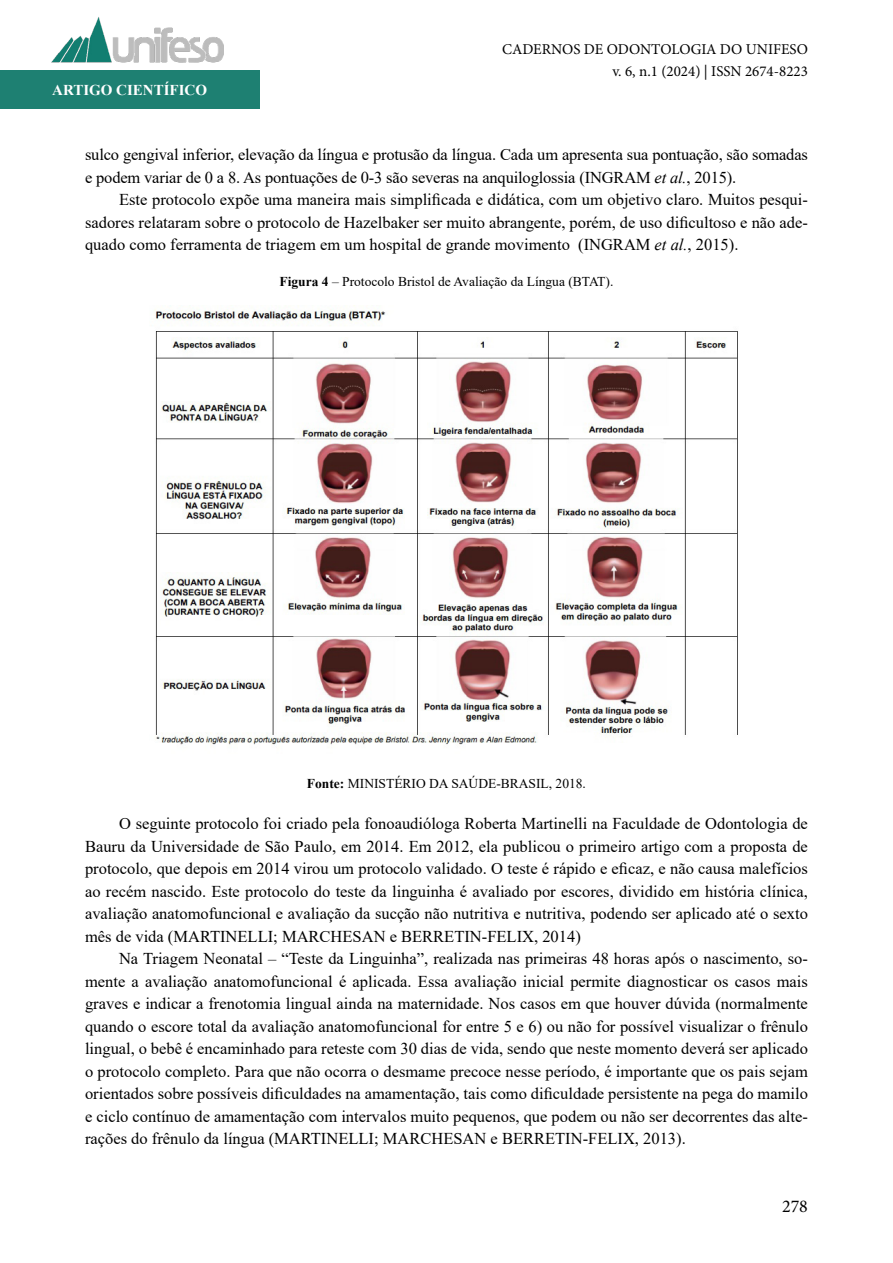
<style>
.page{position:relative;width:893px;height:1263px;background:#fff}
.page>*{position:absolute;margin:0;border:0;box-sizing:border-box;transform-origin:0 0}
.t1{font:18px "Minion Pro";color:#000}
.t2{font:16.5px/22.5px "Times New Roman";letter-spacing:-.01em;color:#000;text-align:justify}
.t3{font:15px/22.5px "Minion Pro";color:#000;text-align:right}
.t4{font:700 15px "Times New Roman";color:#fff}
.t5{font:13.5px "Times New Roman";color:#000}
.s1{font-style:italic}
.s2{font-weight:700}
</style>
<div class="page">
<div style="left:0;top:71px;width:259px;height:38px;background:#1e8072"></div>
<img style="left:51px;top:17px;width:173px;height:54px">
<img style="left:154px;top:305px;width:584px;height:443px">
<p class="t4" style="left:52px;top:79px;width:156px">ARTIGO CIENTÍFICO</p>
<p class="t3" style="left:502px;top:38px;width:307px">CADERNOS DE ODONTOLOGIA DO UNIFESO v. 6, n.1 (2024) | ISSN 2674-8223</p>
<p class="t2" style="left:85px;top:143px;width:724px">sulco gengival inferior, elevação da língua e protusão da língua. Cada um apresenta sua pontuação, são somadas e podem variar de 0 a 8. As pontuações de 0-3 são severas na anquiloglossia (INGRAM <span class="s1">et al.</span>, 2015).</p>
<p class="t2" style="left:85px;top:188px;width:724px;text-indent:34px">Este protocolo expõe uma maneira mais simplificada e didática, com um objetivo claro. Muitos pesqui&shy;sadores relataram sobre o protocolo de Hazelbaker ser muito abrangente, porém, de uso dificultoso e não ade&shy;quado como ferramenta de triagem em um hospital de grande movimento (INGRAM <span class="s1">et al.</span>, 2015).</p>
<p class="t5" style="left:280px;top:272px;width:335px"><span class="s2">Figura 4</span> – Protocolo Bristol de Avaliação da Língua (BTAT).</p>
<p class="t5" style="left:307px;top:774px;width:280px"><span class="s2">Fonte:</span> MINISTÉRIO DA SAÚDE-BRASIL, 2018.</p>
<p class="t2" style="left:85px;top:812px;width:724px;text-indent:34px">O seguinte protocolo foi criado pela fonoaudióloga Roberta Martinelli na Faculdade de Odontologia de Bauru da Universidade de São Paulo, em 2014. Em 2012, ela publicou o primeiro artigo com a proposta de protocolo, que depois em 2014 virou um protocolo validado. O teste é rápido e eficaz, e não causa malefícios ao recém nascido. Este protocolo do teste da linguinha é avaliado por escores, dividido em história clínica, avaliação anatomofuncional e avaliação da sucção não nutritiva e nutritiva, podendo ser aplicado até o sexto mês de vida (MARTINELLI; MARCHESAN e BERRETIN-FELIX, 2014)</p>
<p class="t2" style="left:85px;top:947px;width:724px;text-indent:34px">Na Triagem Neonatal – “Teste da Linguinha”, realizada nas primeiras 48 horas após o nascimento, so&shy;mente a avaliação anatomofuncional é aplicada. Essa avaliação inicial permite diagnosticar os casos mais graves e indicar a frenotomia lingual ainda na maternidade. Nos casos em que houver dúvida (normalmente quando o escore total da avaliação anatomofuncional for entre 5 e 6) ou não for possível visualizar o frênulo lingual, o bebê é encaminhado para reteste com 30 dias de vida, sendo que neste momento deverá ser aplicado o protocolo completo. Para que não ocorra o desmame precoce nesse período, é importante que os pais sejam orientados sobre possíveis dificuldades na amamentação, tais como dificuldade persistente na pega do mamilo e ciclo contínuo de amamentação com intervalos muito pequenos, que podem ou não ser decorrentes das alte&shy;rações do frênulo da língua (MARTINELLI; MARCHESAN e BERRETIN-FELIX, 2013).</p>
<p class="t1" style="left:782px;top:1194px;width:27px">278</p>
</div>
